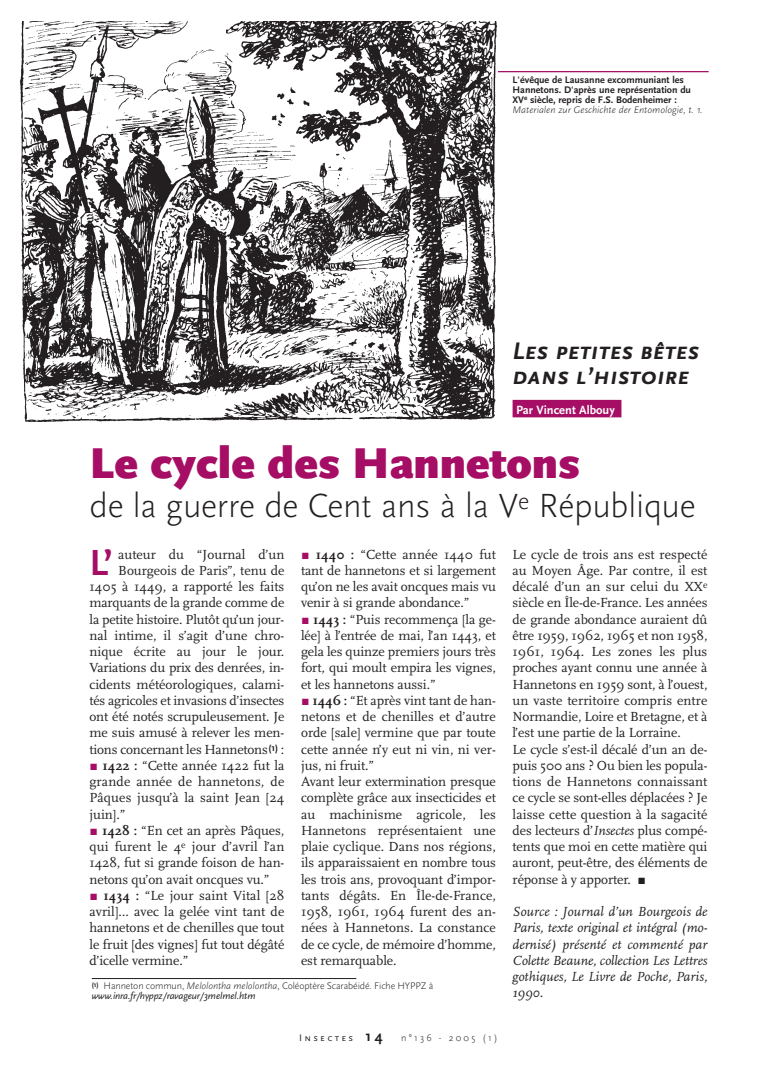
<style>
.page{position:relative;width:780px;height:1088px;background:#fff}
.page>*{position:absolute;margin:0;border:0;box-sizing:border-box;transform-origin:0 0}
.t1{font:900 45px "Scala Sans";color:#a60d64}
.t2{font:700 37.88px "Scala Sans";color:#a60d64}
.t3{font:300 35px "Scala Sans";letter-spacing:-.005em;color:#231f20}
.t4{font:italic 700 25px/25px "Scala Sans Caps";color:#231f20}
.t5{font:13.75px/16.2px "Scala";letter-spacing:-.005em;color:#231f20}
.t6{font:italic 13.75px/16.2px "Scala";color:#231f20;text-align:justify}
.t7{font:700 12.5px "Scala Sans";color:#fff}
.t8{font:700 10px/10px "Scala Sans";color:#231f20}
.t9{font:300 10px/10px "Scala Sans";letter-spacing:-.01em;color:#231f20}
.s1{font-weight:300;font-style:italic}
.s2{color:#a60d64}
.s3{font-family:"Scala Sans Expert";color:#a60d64}
.s4{font-weight:700}
.s5{font-style:italic}
.s6{font-weight:400;font-style:italic}
.s7{font-family:"Scala Sans Caps";font-weight:400}
.s8{font-weight:700;font-size:15px}
.s9{font-family:"Scala Sans Expert"}
</style>
<div class="page">
<hr style="left:460px;top:71px;width:248px;height:1px;background:#a60d64">
<img style="left:19px;top:21px;width:478px;height:401px">
<div style="left:512px;top:400px;width:109px;height:17px;background:#a60d64"></div>
<hr style="left:92px;top:978px;width:264px;height:1px;background:#231f20">
<p class="t8" style="left:512px;top:75px;width:191px">L'évêque de Lausanne excommuniant les Hannetons. D'après une représentation du XV<sup>e</sup> siècle, repris de F.S. Bodenheimer :<br><span class="s1">Materialen zur Geschichte der Entomologie, t. 1.</span></p>
<h3 class="t4" style="left:512px;top:337px;width:188px">Les petites bêtes dans l’histoire</h3>
<p class="t7" style="left:516px;top:405px;width:107px">Par Vincent Albouy <span class="s2">.</span></p>
<h1 class="t1" style="left:89px;top:446px;width:492px">Le cycle des Hannetons</h1>
<h3 class="t3" style="left:89px;top:491px;width:607px">de la guerre de Cent ans à la V<sup>e</sup> République</h3>
<h2 class="t2" style="left:89px;top:548px;width:25px">L’</h2>
<p class="t5" style="left:118px;top:547px;width:167px">auteur du “Journal d’un</p>
<p class="t5" style="left:118px;top:563px;width:167px">Bourgeois de Paris”, tenu de</p>
<p class="t5" style="left:89px;top:580px;width:196px">1405 à 1449, a rapporté les faits</p>
<p class="t5" style="left:89px;top:596px;width:196px">marquants de la grande comme de</p>
<p class="t5" style="left:89px;top:612px;width:196px">la petite histoire. Plutôt qu’un jour-</p>
<p class="t5" style="left:89px;top:628px;width:196px">nal intime, il s’agit d’une chro-</p>
<p class="t5" style="left:89px;top:645px;width:196px">nique écrite au jour le jour.</p>
<p class="t5" style="left:89px;top:661px;width:196px">Variations du prix des denrées, in-</p>
<p class="t5" style="left:89px;top:677px;width:196px">cidents météorologiques, calami-</p>
<p class="t5" style="left:89px;top:693px;width:196px">tés agricoles et invasions d’insectes</p>
<p class="t5" style="left:89px;top:710px;width:196px">ont été notés scrupuleusement. Je</p>
<p class="t5" style="left:89px;top:726px;width:196px">me suis amusé à relever les men-</p>
<p class="t5" style="left:89px;top:742px;width:196px">tions concernant les Hannetons<sup>(1)</sup> :</p>
<p class="t5" style="left:89px;top:758px;width:196px"><span class="s3">r</span> <span class="s4">1422 :</span> “Cette année 1422 fut la</p>
<p class="t5" style="left:89px;top:775px;width:196px">grande année de hannetons, de</p>
<p class="t5" style="left:89px;top:791px;width:196px">Pâques jusqu’à la saint Jean [24</p>
<p class="t5" style="left:89px;top:807px;width:37px">juin].”</p>
<p class="t5" style="left:89px;top:823px;width:196px"><span class="s3">r</span> <span class="s4">1428 :</span> “En cet an après Pâques,</p>
<p class="t5" style="left:89px;top:840px;width:196px">qui furent le 4<sup>e</sup> jour d’avril l’an</p>
<p class="t5" style="left:89px;top:856px;width:196px">1428, fut si grande foison de han-</p>
<p class="t5" style="left:89px;top:872px;width:182px">netons qu’on avait oncques vu.”</p>
<p class="t5" style="left:89px;top:888px;width:196px"><span class="s3">r</span> <span class="s4">1434 :</span> “Le jour saint Vital [28</p>
<p class="t5" style="left:89px;top:905px;width:196px">avril]… avec la gelée vint tant de</p>
<p class="t5" style="left:89px;top:921px;width:196px">hannetons et de chenilles que tout</p>
<p class="t5" style="left:89px;top:937px;width:196px">le fruit [des vignes] fut tout dégâté</p>
<p class="t5" style="left:89px;top:953px;width:100px">d’icelle vermine.”</p>
<p class="t5" style="left:301px;top:547px;width:196px"><span class="s3">r</span> <span class="s4">1440 :</span> “Cette année 1440 fut tant de hannetons et si largement qu’on ne les avait oncques mais vu venir à si grande abondance.”<br><span class="s3">r</span> <span class="s4">1443 :</span> “Puis recommença [la ge&shy;lée] à l’entrée de mai, l’an 1443, et gela les quinze premiers jours très fort, qui moult empira les vignes, et les hannetons aussi.”<br><span class="s3">r</span> <span class="s4">1446 :</span> “Et après vint tant de han&shy;netons et de chenilles et d’autre orde [sale] vermine que par toute cette année n’y eut ni vin, ni ver&shy;jus, ni fruit.”<br>Avant leur extermination presque complète grâce aux insecticides et au machinisme agricole, les<br>Hannetons représentaient une plaie cyclique. Dans nos régions, ils apparaissaient en nombre tous les trois ans, provoquant d’impor&shy;tants dégâts. En Île-de-France,<br>1958, 1961, 1964 furent des an&shy;nées à Hannetons. La constance de ce cycle, de mémoire d’homme, est remarquable.</p>
<p class="t9" style="left:92px;top:982px;width:343px"><sup>(1)</sup> Hanneton commun, <span class="s5">Melolontha melolontha</span>, Coléoptère Scarabéidé. Fiche HYPPZ à <span class="s6">www.inra.fr/hyppz/ravageur/3melmel.htm</span></p>
<p class="t9" style="left:299px;top:1033px;width:200px"><span class="s7">Insectes</span> <span class="s8">14</span> n°136 - 2005 (1)</p>
<p class="t5" style="left:512px;top:547px;width:196px">Le cycle de trois ans est respecté au Moyen Âge. Par contre, il est décalé d’un an sur celui du XX<sup>e </sup>siècle en Île-de-France. Les années de grande abondance auraient dû être 1959, 1962, 1965 et non 1958,<br>1961, 1964. Les zones les plus proches ayant connu une année à<br>Hannetons en 1959 sont, à l’ouest, un vaste territoire compris entre<br>Normandie, Loire et Bretagne, et à l’est une partie de la Lorraine.<br>Le cycle s’est-il décalé d’un an de&shy;puis 500 ans ? Ou bien les popula&shy;tions de Hannetons connaissant ce cycle se sont-elles déplacées ? Je laisse cette question à la sagacité des lecteurs d’<span class="s5">Insectes</span> plus compé&shy;tents que moi en cette matière qui auront, peut-être, des éléments de réponse à y apporter. <span class="s9">r</span></p>
<p class="t6" style="left:512px;top:904px;width:196px">Source : Journal d’un Bourgeois de Paris, texte original et intégral (mo&shy;dernisé) présenté et commenté par Colette Beaune, collection Les Lettres gothiques, Le Livre de Poche, Paris, 1990.</p>
</div>
